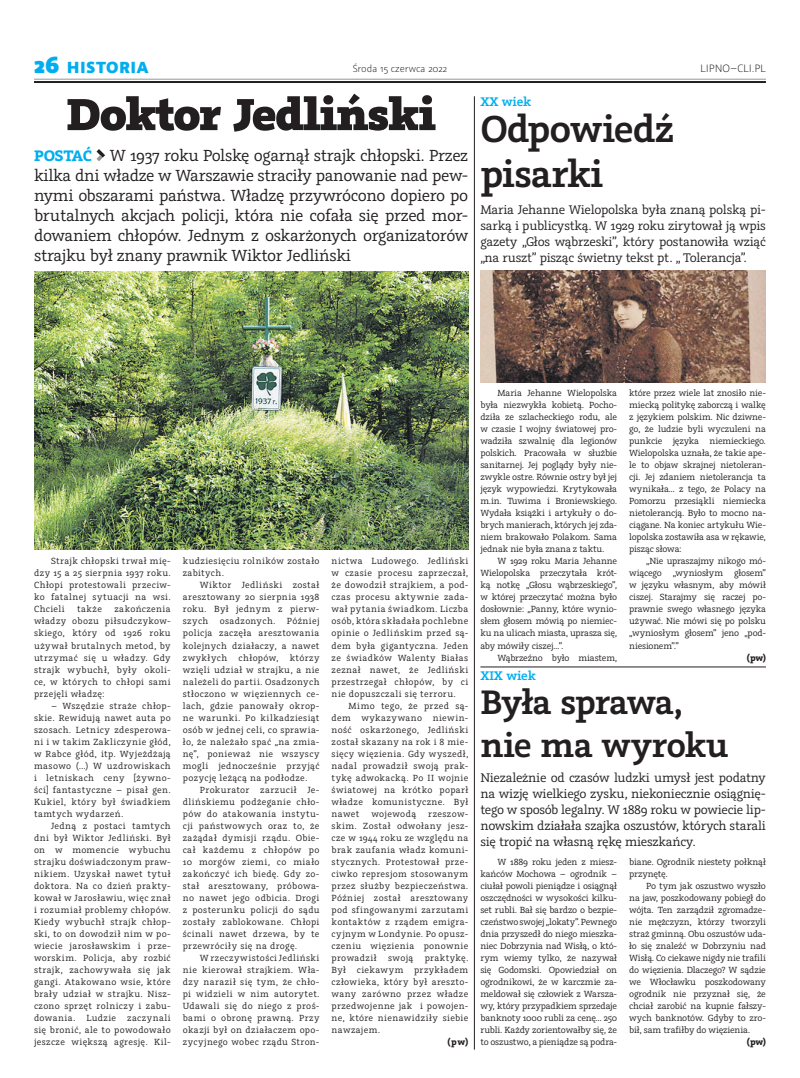
<style>
.page{position:relative;width:800px;height:1078px;background:#fff}
.page>*{position:absolute;margin:0;border:0;box-sizing:border-box;transform-origin:0 0}
.t1{font:800 50px "Graublau Slab";letter-spacing:-.025em;color:#231f20}
.t2{font:600 42px/45px "Graublau Slab";letter-spacing:-.025em;color:#231f20}
.t3{font:600 38px/43px "Graublau Slab";letter-spacing:-.03em;color:#231f20}
.t4{font:18px/20px "Graublau Slab";letter-spacing:-.02em;color:#231f20;text-align:justify}
.t5{font:800 18px "Graublau Sans";letter-spacing:.03em;color:#00aeef}
.t6{font:14px/16px "Graublau Slab";letter-spacing:-.02em;color:#231f20;text-align:justify}
.t7{font:600 14px "Graublau Slab";letter-spacing:-.01em;color:#00aeef}
.t8{font:300 12px "Graublau Sans";color:#231f20}
.t9{font:300 11px "Graublau Sans";color:#231f20}
.t10{font:10px/12px "Graublau Slab";letter-spacing:.02em;color:#231f20;text-align:justify}
.t11{font:10px/12px "Graublau Slab";letter-spacing:-.015em;color:#231f20}
.t12{font:10px "Graublau Slab";letter-spacing:-.02em;color:#231f20}
.t13{font:700 10px "Graublau Slab";color:#231f20}
.s1{font-size:26px}
.s2{font-weight:700;font-size:17px;color:#00aeef}
</style>
<div class="page">
<hr style="left:34px;top:79px;width:731px;height:1px;background:#939598">
<hr style="left:34px;top:81px;width:731px;height:2px;background:#231f20">
<hr style="left:480px;top:666px;width:285px;height:1px;background:#231f20">
<svg style="left:96px;top:149px;width:9px;height:12px"></svg>
<hr style="left:474px;top:96px;width:1px;height:953px;background:#231f20">
<img style="left:34px;top:271px;width:434px;height:278px">
<img style="left:480px;top:270px;width:285px;height:112px">
<h3 class="t5" style="left:34px;top:55px;width:116px"><span class="s1">26</span> HISTORIA</h3>
<p class="t9" style="left:352px;top:62px;width:96px">Środa 15 czerwca 2022</p>
<p class="t8" style="left:700px;top:61px;width:67px">LIPNO–CLI.PL</p>
<h1 class="t1" style="left:66px;top:81px;width:371px">Doktor Jedliński</h1>
<h3 class="t7" style="left:480px;top:92px;width:52px">XX wiek</h3>
<h2 class="t2" style="left:480px;top:105px;width:195px">Odpowiedź pisarki</h2>
<h3 class="t6" style="left:480px;top:202px;width:287px">Maria Jehanne Wielopolska była znaną polską pi&shy;sarką i publicystką. W 1929 roku zirytował ją wpis gazety „Głos wąbrzeski”, który postanowiła wziąć „na ruszt” pisząc świetny tekst pt. „ Tolerancja”.</h3>
<p class="t4" style="left:34px;top:145px;width:435px"><span class="s2">POSTAĆ</span> W 1937 roku Polskę ogarnął strajk chłopski. Przez kilka dni władze w Warszawie straciły panowanie nad pew&shy;nymi obszarami państwa. Władzę przywrócono dopiero po brutalnych akcjach policji, która nie cofała się przed mor&shy;dowaniem chłopów. Jednym z oskarżonych organizatorów strajku był znany prawnik Wiktor Jedliński</p>
<p class="t10" style="left:34px;top:555px;width:138px;text-indent:17px">Strajk chłopski trwał mię&shy;dzy 15 a 25 sierpnia 1937 roku.<br>Chłopi protestowali przeciw&shy;ko fatalnej sytuacji na wsi.<br>Chcieli także zakończenia władzy obozu piłsudczykow&shy;skiego, który od 1926 roku używał brutalnych metod, by utrzymać się u władzy. Gdy strajk wybuchł, były okoli&shy;ce, w których to chłopi sami przejęli władzę:</p>
<p class="t10" style="left:34px;top:699px;width:138px;text-indent:17px">– Wszędzie straże chłop&shy;skie. Rewidują nawet auta po szosach. Letnicy zdesperowa&shy;ni i w takim Zakliczynie głód, w Rabce głód, itp. Wyjeżdżają masowo (…) W uzdrowiskach i letniskach ceny [żywno&shy;ści] fantastyczne – pisał gen.<br>Kukiel, który był świadkiem tamtych wydarzeń.</p>
<p class="t10" style="left:34px;top:819px;width:138px;text-indent:17px">Jedną z postaci tamtych dni był Wiktor Jedliński. Był on w momencie wybuchu strajku doświadczonym praw&shy;nikiem. Uzyskał nawet tytuł doktora. Na co dzień prakty&shy;kował w Jarosławiu, więc znał i rozumiał problemy chłopów.<br>Kiedy wybuchł strajk chłop&shy;ski, to on dowodził nim w po&shy;wiecie jarosławskim i prze&shy;worskim. Policja, aby rozbić strajk, zachowywała się jak gangi. Atakowano wsie, które brały udział w strajku. Nisz&shy;czono sprzęt rolniczy i zabu&shy;dowania. Ludzie zaczynali się bronić, ale to powodowało jeszcze większą agresję. Kil-</p>
<p class="t10" style="left:183px;top:555px;width:138px">kudziesięciu rolników zostało zabitych.</p>
<p class="t10" style="left:183px;top:579px;width:138px;text-indent:17px">Wiktor Jedliński został aresztowany 20 sierpnia 1938 roku. Był jednym z pierw&shy;szych osadzonych. Później policja zaczęła aresztowania kolejnych działaczy, a nawet zwykłych chłopów, którzy wzięli udział w strajku, a nie należeli do partii. Osadzonych stłoczono w więziennych ce&shy;lach, gdzie panowały okrop&shy;ne warunki. Po kilkadziesiąt osób w jednej celi, co sprawia&shy;ło, że należało spać „na zmia&shy;nę”, ponieważ nie wszyscy mogli jednocześnie przyjąć pozycję leżącą na podłodze.</p>
<p class="t10" style="left:183px;top:783px;width:138px;text-indent:17px">Prokurator zarzucił Je&shy;dlińskiemu podżeganie chło&shy;pów do atakowania instytu&shy;cji państwowych oraz to, że zażądał dymisji rządu. Obie&shy;cał każdemu z chłopów po 10 morgów ziemi, co miało zakończyć ich biedę. Gdy zo&shy;stał aresztowany, próbowa&shy;no nawet jego odbicia. Drogi z posterunku policji do sądu zostały zablokowane. Chłopi ścinali nawet drzewa, by te przewróciły się na drogę.</p>
<p class="t10" style="left:183px;top:951px;width:138px;text-indent:17px">W rzeczywistości Jedliński nie kierował strajkiem. Wła&shy;dzy naraził się tym, że chło&shy;pi widzieli w nim autorytet.<br>Udawali się do niego z proś&shy;bami o obronę prawną. Przy okazji był on działaczem opo&shy;zycyjnego wobec rządu Stron-</p>
<p class="t10" style="left:331px;top:555px;width:138px">nictwa Ludowego. Jedliński w czasie procesu zaprzeczał, że dowodził strajkiem, a pod&shy;czas procesu aktywnie zada&shy;wał pytania świadkom. Liczba osób, która składała pochlebne opinie o Jedlińskim przed są&shy;dem była gigantyczna. Jeden ze świadków Walenty Białas zeznał nawet, że Jedliński przestrzegał chłopów, by ci nie dopuszczali się terroru.</p>
<p class="t10" style="left:331px;top:699px;width:138px;text-indent:17px">Mimo tego, że przed są&shy;dem wykazywano niewin&shy;ność oskarżonego, Jedliński został skazany na rok i 8 mie&shy;sięcy więzienia. Gdy wyszedł, nadal prowadził swoją prak&shy;tykę adwokacką. Po II wojnie światowej na krótko poparł władze komunistyczne. Był nawet wojewodą rzeszow&shy;skim. Został odwołany jesz&shy;cze w 1944 roku ze względu na brak zaufania władz komuni&shy;stycznych. Protestował prze&shy;ciwko represjom stosowanym przez służby bezpieczeństwa.<br>Później został aresztowany pod sfingowanymi zarzutami kontaktów z rządem emigra&shy;cyjnym w Londynie. Po opusz&shy;czeniu więzienia ponownie prowadził swoją praktykę.<br>Był ciekawym przykładem człowieka, który był areszto&shy;wany zarówno przez władze przedwojenne jak i powojen&shy;ne, które nienawidziły siebie nawzajem.</p>
<p class="t13" style="left:447px;top:1034px;width:22px">(pw)</p>
<p class="t10" style="left:480px;top:387px;width:138px;text-indent:17px">Maria Jehanne Wielopolska była niezwykła kobietą. Pocho&shy;dziła ze szlacheckiego rodu, ale w czasie I wojny światowej pro&shy;wadziła szwalnię dla legionów polskich. Pracowała w służbie sanitarnej. Jej poglądy były nie&shy;zwykle ostre. Równie ostry był jej język wypowiedzi. Krytykowała m.in. Tuwima i Broniewskiego.<br>Wydała książki i artykuły o do&shy;brych manierach, których jej zda&shy;niem brakowało Polakom. Sama jednak nie była znana z taktu.</p>
<p class="t10" style="left:480px;top:555px;width:138px;text-indent:17px">W 1929 roku Maria Jehanne Wielopolska przeczytała krót&shy;ką notkę „Głosu wąbrzeskiego”, w której przeczytać można było dosłownie: „Panny, które wynio&shy;słem głosem mówią po niemiec&shy;ku na ulicach miasta, uprasza się, aby mówiły ciszej...”.</p>
<p class="t12" style="left:497px;top:651px;width:121px">Wąbrzeźno było miastem,</p>
<p class="t10" style="left:629px;top:387px;width:138px">które przez wiele lat znosiło nie&shy;miecką politykę zaborczą i walkę z językiem polskim. Nic dziwne&shy;go, że ludzie byli wyczuleni na punkcie języka niemieckiego.<br>Wielopolska uznała, że takie ape&shy;le to objaw skrajnej nietoleran&shy;cji. Jej zdaniem nietolerancja ta wynikała... z tego, że Polacy na Pomorzu przesiąkli niemiecka nietolerancją. Było to mocno na&shy;ciągane. Na koniec artykułu Wie&shy;lopolska zostawiła asa w rękawie, pisząc słowa:</p>
<p class="t10" style="left:629px;top:555px;width:138px;text-indent:17px">„Nie upraszajmy nikogo mó&shy;wiącego „wyniosłym głosem” w języku własnym, aby mówił ciszej. Starajmy się raczej po&shy;prawnie swego własnego języka używać. Nie mówi się po polsku „wyniosłym głosem” jeno „pod&shy;niesionem”.”</p>
<p class="t13" style="left:746px;top:650px;width:21px">(pw)</p>
<h3 class="t7" style="left:480px;top:667px;width:57px">XIX wiek</h3>
<h3 class="t3" style="left:480px;top:679px;width:250px">Była sprawa, nie ma wyroku</h3>
<p class="t6" style="left:480px;top:769px;width:287px">Niezależnie od czasów ludzki umysł jest podatny na wizję wielkiego zysku, niekoniecznie osiągnię&shy;tego w sposób legalny. W 1889 roku w powiecie lip&shy;nowskim działała szajka oszustów, których starali się tropić na własną rękę mieszkańcy.</p>
<p class="t10" style="left:480px;top:855px;width:138px;text-indent:17px">W 1889 roku jeden z miesz&shy;kańców Mochowa – ogrodnik – ciułał powoli pieniądze i osiągnął oszczędności w wysokości kilku&shy;set rubli. Bał się bardzo o bezpie&shy;czeństwo swojej „lokaty”. Pewnego dnia przyszedł do niego mieszka&shy;niec Dobrzynia nad Wisłą, o któ&shy;rym wiemy tylko, że nazywał się Godomski. Opowiedział on ogrodnikowi, że w karczmie za&shy;meldował się człowiek z Warsza&shy;wy, który przypadkiem sprzedaje banknoty 1000 rubli za cenę... 250 rubli. Każdy zorientowałby się, że to oszustwo, a pieniądze są podra-</p>
<p class="t11" style="left:629px;top:855px;width:138px">biane. Ogrodnik niestety połknął przynętę.</p>
<p class="t10" style="left:629px;top:879px;width:138px;text-indent:17px">Po tym jak oszustwo wyszło na jaw, poszkodowany pobiegł do wójta. Ten zarządził zgromadze&shy;nie mężczyzn, którzy tworzyli straż gminną. Obu oszustów uda&shy;ło się znaleźć w Dobrzyniu nad Wisłą. Co ciekawe nigdy nie trafili do więzienia. Dlaczego? W sądzie we Włocławku poszkodowany ogrodnik nie przyznał się, że chciał zarobić na kupnie fałszy&shy;wych banknotów. Gdyby to zro&shy;bił, sam trafiłby do więzienia.</p>
<p class="t13" style="left:746px;top:1034px;width:21px">(pw)</p>
</div>
